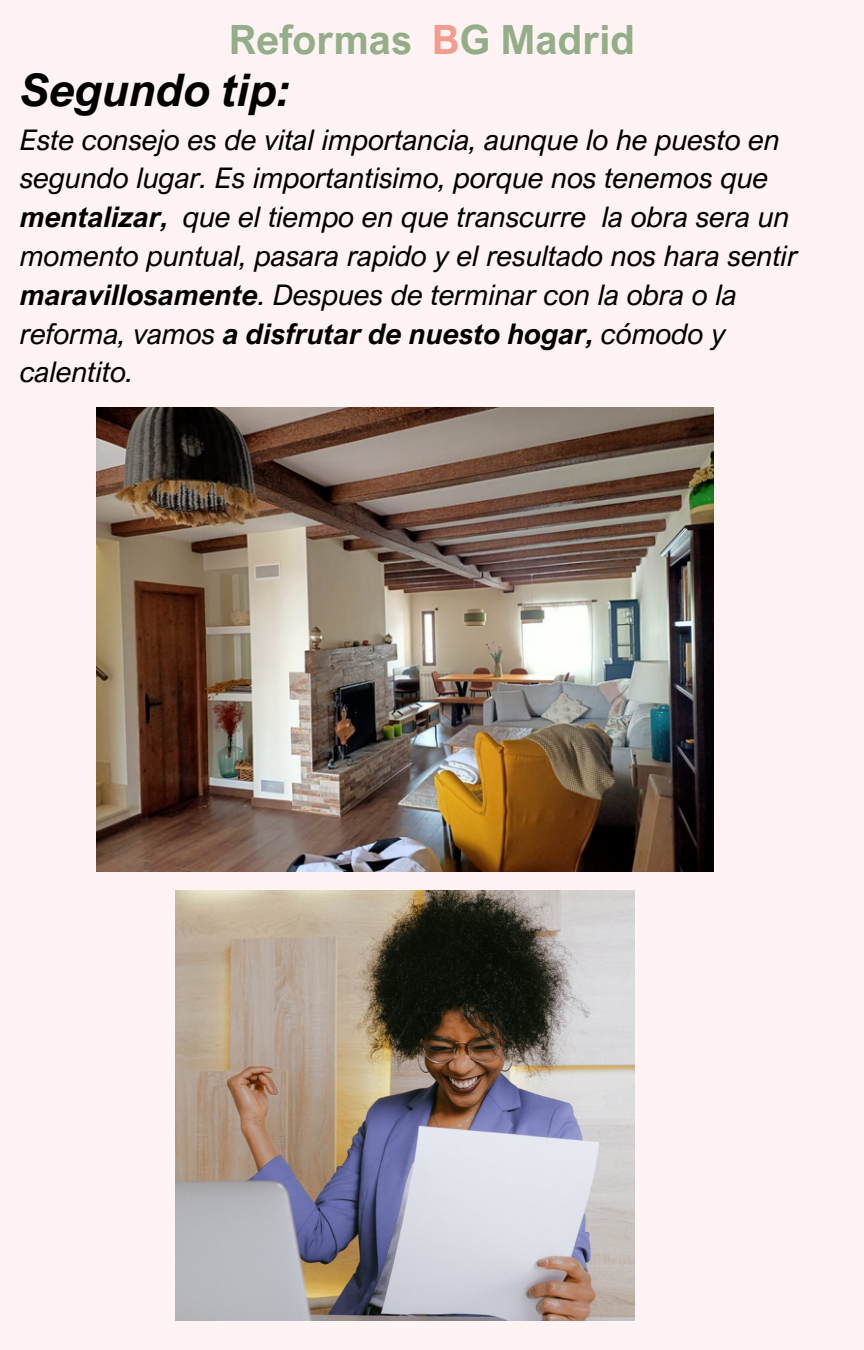
<style>
.page{position:relative;width:864px;height:1350px;background:#fff3f3}
.page>*{position:absolute;margin:0;border:0;box-sizing:border-box;transform-origin:0 0}
.t1{font:italic 700 45px "Arial Nova";color:#000}
.t2{font:700 40.27px "Arial Nova";color:#94ae89}
.t3{font:italic 28.35px/38.7px "Arial Nova";color:#000}
.s1{color:#f49c8e}
.s2{font-weight:700}
</style>
<div class="page">
<img style="left:175px;top:890px;width:459px;height:430px">
<img style="left:96px;top:407px;width:618px;height:464px">
<h2 class="t2" style="left:229px;top:14px;width:408px">Reformas <span class="s1">B</span>G Madrid</h2>
<h1 class="t1" style="left:21px;top:62px;width:271px">Segundo tip:</h1>
<p class="t3" style="left:20px;top:120px;width:779px">Este consejo es de vital importancia, aunque lo he puesto en segundo lugar. Es importantisimo, porque nos tenemos que <span class="s2">mentalizar,</span> que el tiempo en que transcurre la obra sera un momento puntual, pasara rapido y el resultado nos hara sentir <span class="s2">maravillosamente</span>. Despues de terminar con la obra o la reforma, vamos <span class="s2">a disfrutar de nuesto hogar,</span> cómodo y calentito.</p>
</div>
